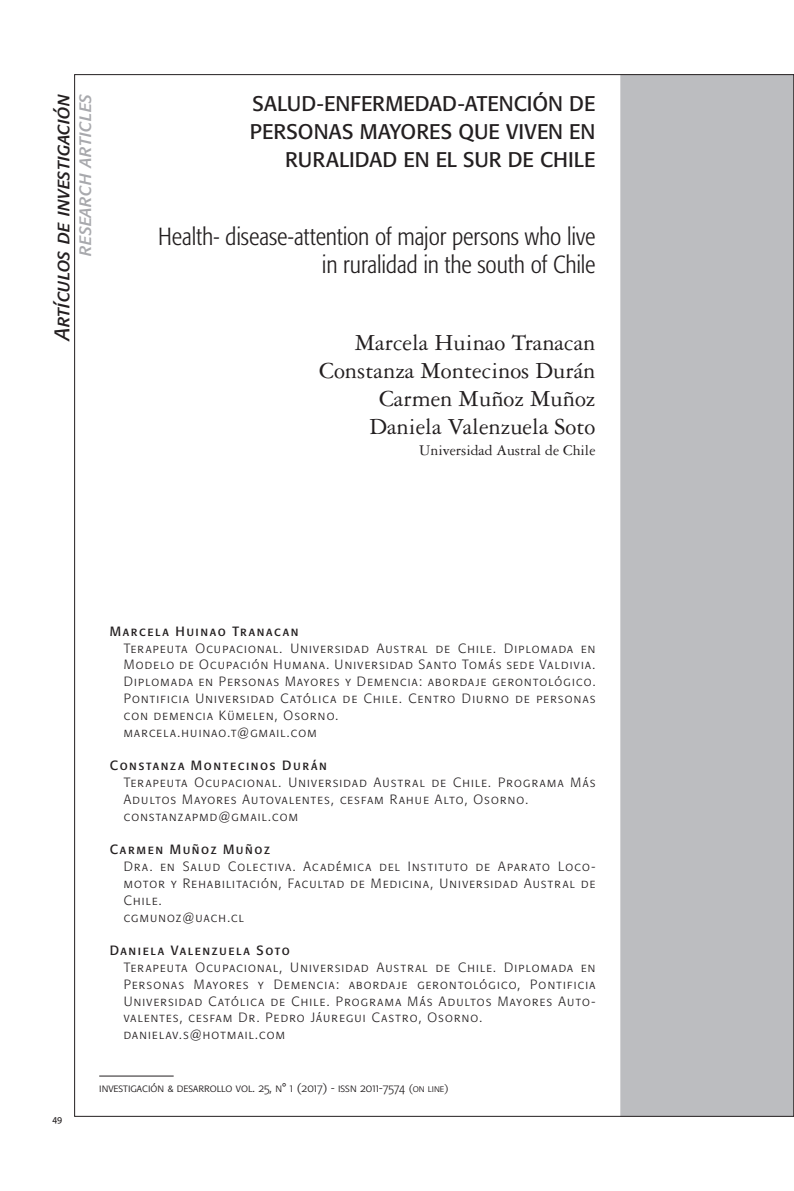
<style>
.page{position:relative;width:794px;height:1191px;background:#fff}
.page>*{position:absolute;margin:0;border:0;box-sizing:border-box;transform-origin:0 0}
.t1{font:24.5px/28px "Garamond 3 LT Std";color:#231f20;text-align:right}
.t2{font:300 condensed 24.5px/28px "Formata";letter-spacing:-.005em;color:#231f20;text-align:right}
.t3{font:21px/28px "Formata Regular SC";color:#231f20;text-align:right}
.t4{font:21px "Formata Italic SC";letter-spacing:-.005em;color:#231f20}
.t5{font:21px "Formata Italic SC";letter-spacing:-.005em;color:#a8a9ad}
.t6{font:15.75px "Garamond 3 LT Std";color:#231f20}
.t7{font:13.3px/16.8px "Formata Light SC";letter-spacing:.095em;color:#231f20}
.t8{font:13.3px "Formata Regular SC";letter-spacing:.12em;color:#231f20}
.t9{font:11.9px "Formata Light SC";color:#231f20}
.t10{font:8.75px "Formata Regular SC";color:#231f20}
.s1{font-size:10.5px}
</style>
<div class="page">
<div style="left:620px;top:74px;width:174px;height:1042px;background:#bcbdc0;border:2px solid #bcbdc0"></div>
<hr style="left:99px;top:1075px;width:75px;height:1px;background:#231f20">
<h2 class="t4" style="left:49px;top:340px;width:248px;rotate:-90deg">Artículos de investigación</h2>
<h2 class="t5" style="left:71px;top:255px;width:164px;rotate:-90deg">research articles</h2>
<h2 class="t3" style="left:250px;top:89px;width:347px">Salud-enfermedad-atención de personas mayores que viven en ruralidad en el sur de Chile</h2>
<h1 class="t2" style="left:158px;top:222px;width:439px">Health- disease-attention of major persons who live in ruralidad in the south of Chile</h1>
<h1 class="t1" style="left:319px;top:329px;width:278px">Marcela Huinao Tranacan<br>Constanza Montecinos Durán<br>Carmen Muñoz Muñoz<br>Daniela Valenzuela Soto</h1>
<p class="t6" style="left:419px;top:442px;width:178px">Universidad Austral de Chile</p>
<p class="t10" style="left:52px;top:1113px;width:11px">49</p>
<p class="t8" style="left:110px;top:623px;width:190px">Marcela Huinao Tranacan</p>
<p class="t7" style="left:124px;top:639px;width:473px">Terapeuta Ocupacional. Universidad Austral de Chile. Diplomada en Modelo de Ocupación Humana. Universidad Santo Tomás sede Valdivia.<br>Diplomada en Personas Mayores y Demencia: abordaje gerontológico.<br>Pontificia Universidad Católica de Chile. Centro Diurno de personas con demencia Kümelen, Osorno.<br>marcela.huinao.t@gmail.com</p>
<p class="t8" style="left:110px;top:757px;width:219px">Constanza Montecinos Durán</p>
<p class="t7" style="left:124px;top:774px;width:473px">Terapeuta Ocupacional. Universidad Austral de Chile. Programa Más<br>Adultos Mayores Autovalentes, cesfam Rahue Alto, Osorno. constanzapmd@gmail.com</p>
<p class="t8" style="left:110px;top:841px;width:162px">Carmen Muñoz Muñoz</p>
<p class="t7" style="left:124px;top:858px;width:473px">Dra. en Salud Colectiva. Académica del Instituto de Aparato Loco&shy;motor y Rehabilitación, Facultad de Medicina, Universidad Austral de Chile.<br>cgmunoz@uach.cl</p>
<p class="t8" style="left:110px;top:942px;width:182px">Daniela Valenzuela Soto</p>
<p class="t7" style="left:124px;top:959px;width:473px">Terapeuta Ocupacional, Universidad Austral de Chile. Diplomada en Personas Mayores y Demencia: abordaje gerontológico, Pontificia Universidad Católica de Chile. Programa Más Adultos Mayores Auto&shy;valentes, cesfam Dr. Pedro Jáuregui Castro, Osorno. danielav.s@hotmail.com</p>
<p class="t9" style="left:99px;top:1081px;width:351px">investigación &amp; desarrollo vol. 25, n° 1 (2017) - issn 2011-7574 <span class="s1">(on line)</span></p>
</div>
